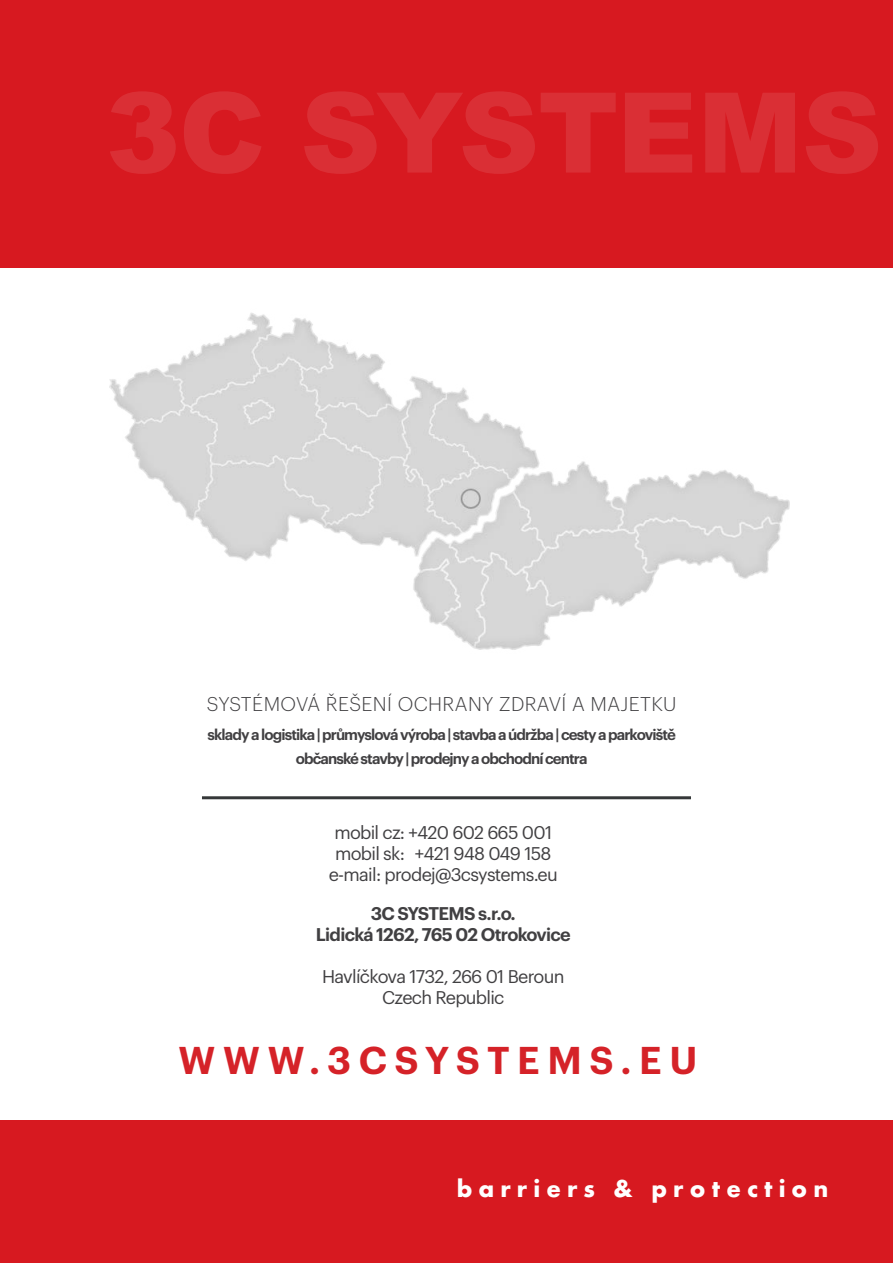
<style>
.page{position:relative;width:893px;height:1263px;background:#fff}
.page>*{position:absolute;margin:0;border:0;box-sizing:border-box;transform-origin:0 0}
.t1{font:600 37.95px "Graphik";letter-spacing:.2em;color:#d52228}
.t2{font:700 25.35px "Futura TOT";letter-spacing:.24em;color:#fff}
.t3{font:300 19.5px "Graphik";letter-spacing:.02em;color:#414042}
.t4{font:18px/21px "Graphik";letter-spacing:-.04em;color:#414042;text-align:center}
.t5{font:600 18px/21px "Graphik";letter-spacing:-.04em;color:#414042;text-align:center}
.t6{font:600 15px/24px "Graphik";letter-spacing:-.06em;color:#414042;text-align:center}
</style>
<div class="page">
<div style="left:0;top:0;width:893px;height:268px;background:#d71920"></div>
<svg style="left:110px;top:91px;width:66px;height:83px"></svg>
<svg style="left:184px;top:91px;width:77px;height:83px"></svg>
<svg style="left:304px;top:91px;width:231px;height:83px"></svg>
<svg style="left:541px;top:93px;width:75px;height:80px"></svg>
<svg style="left:625px;top:93px;width:67px;height:80px"></svg>
<svg style="left:705px;top:93px;width:90px;height:80px"></svg>
<svg style="left:806px;top:91px;width:72px;height:83px"></svg>
<div style="left:0;top:1120px;width:893px;height:143px;background:#d71920"></div>
<hr style="left:202px;top:796px;width:489px;height:3px;background:#353839">
<img style="left:109px;top:313px;width:681px;height:337px">
<p class="t3" style="left:207px;top:690px;width:471px">SYSTÉMOVÁ ŘEŠENÍ OCHRANY ZDRAVÍ A MAJETKU</p>
<p class="t6" style="left:208px;top:721px;width:470px">sklady a logistika | průmyslová výroba | stavba a údržba | cesty a parkoviště občanské stavby | prodejny a obchodní centra</p>
<p class="t4" style="left:329px;top:820px;width:230px">mobil cz: +420 602 665 001 mobil sk: +421 948 049 158 e-mail: prodej@3csystems.eu</p>
<p class="t5" style="left:316px;top:901px;width:256px">3C SYSTEMS s.r.o.<br>Lidická 1262, 765 02 Otrokovice</p>
<p class="t4" style="left:322px;top:964px;width:244px">Havlíčkova 1732, 266 01 Beroun<br>Czech Republic</p>
<h1 class="t1" style="left:179px;top:1031px;width:520px">WWW.3CSYSTEMS.EU</h1>
<h2 class="t2" style="left:457px;top:1172px;width:373px">barriers &amp; protection</h2>
</div>
